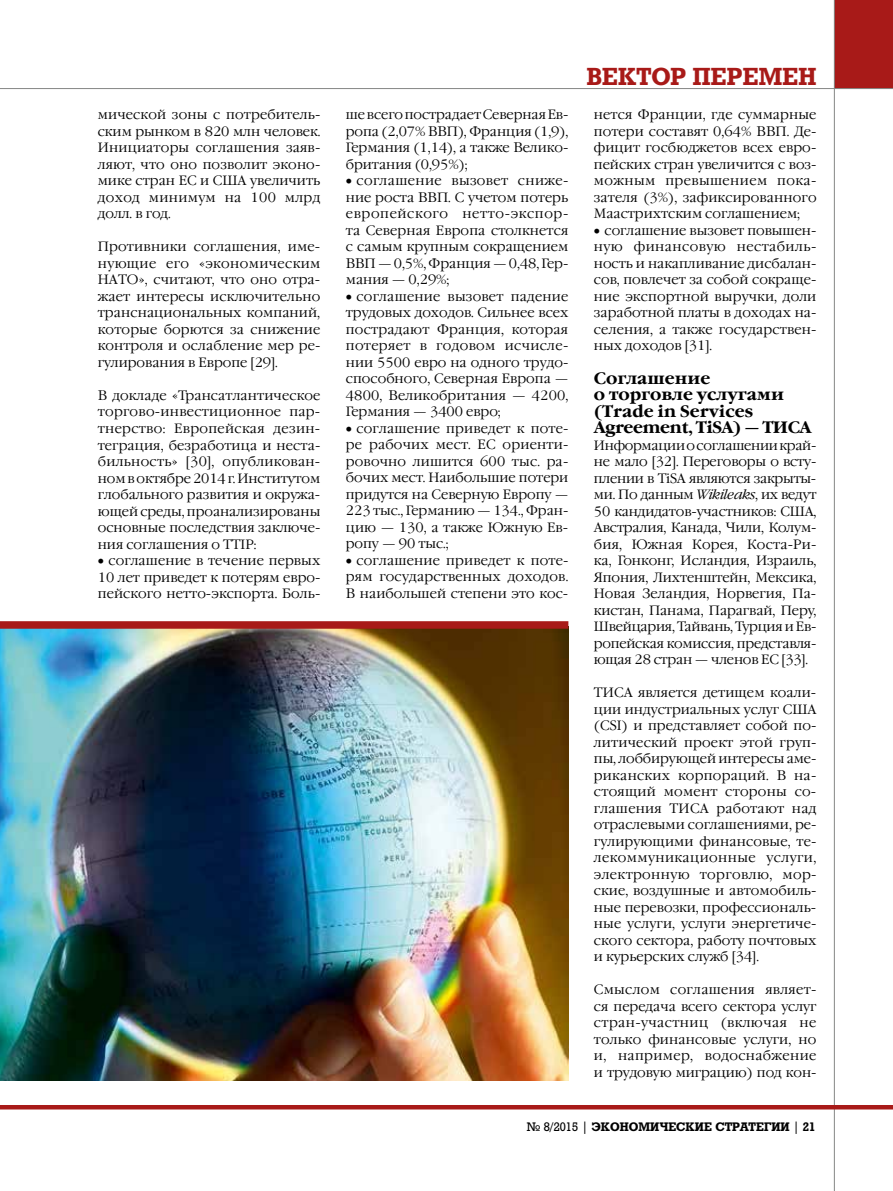
<style>
.page{position:relative;width:893px;height:1191px;background:#fff}
.page>*{position:absolute;margin:0;border:0;box-sizing:border-box;transform-origin:0 0}
.t1{font:700 24px "Rodeo";letter-spacing:.005em;color:#a81a18}
.t2{font:700 16.5px/16.5px "Garamond C";color:#000}
.t3{font:300 13.5px/16.5px "Garamond C";color:#000;text-align:justify}
.t4{font:700 12px "Rodeo";color:#000}
.s1{font-style:italic}
.s2{font-weight:400}
</style>
<div class="page">
<div style="left:834px;top:0;width:59px;height:89px;background:#a81a18"></div>
<hr style="left:0;top:88px;width:893px;height:1px;background:#868786">
<hr style="left:834px;top:0;width:1px;height:1191px;background:#868786">
<hr style="left:0;top:1105px;width:893px;height:4px;background:#a81a18">
<img style="left:0;top:628px;width:568px;height:452px">
<div style="left:0;top:621px;width:568px;height:7px;background:#a81a18"></div>
<p class="t3" style="left:98px;top:107px;width:224px">мической зоны с потребитель&shy;ским рынком в 820 млн человек.<br>Инициаторы соглашения заяв&shy;ляют, что оно позволит эконо&shy;мике стран ЕС и США увеличить доход минимум на 100 млрд долл. в год.</p>
<p class="t3" style="left:98px;top:239px;width:224px">Противники соглашения, име&shy;нующие его «экономическим НАТО», считают, что оно отра&shy;жает интересы исключительно транснациональных компаний, которые борются за снижение контроля и ослабление мер ре&shy;гулирования в Европе [29].</p>
<p class="t3" style="left:98px;top:387px;width:224px">В докладе «Трансатлантическое торгово-инвестиционное пар&shy;тнерство: Европейская дезин&shy;теграция, безработица и неста&shy;бильность» [30], опубликован&shy;ном в октябре 2014г. Институтом глобального развития и окружа&shy;ющей среды, проанализированы основные последствия заключе&shy;ния соглашения о TTIP:</p>
<p class="t3" style="left:98px;top:552px;width:224px">• соглашение в течение первых 10 лет приведет к потерям евро&shy;пейского нетто-экспорта. Боль-</p>
<p class="t3" style="left:346px;top:107px;width:224px">ше всего пострадает Северная Ев&shy;ропа (2,07% ВВП), Франция (1,9), Германия (1,14), а также Велико&shy;британия (0,95%);</p>
<p class="t3" style="left:346px;top:173px;width:224px">• соглашение вызовет сниже&shy;ние роста ВВП. С учетом потерь европейского нетто-экспор&shy;та Северная Европа столкнется с самым крупным сокращением ВВП — 0,5%, Франция — 0,48, Гер&shy;мания — 0,29%;</p>
<p class="t3" style="left:346px;top:288px;width:224px">• соглашение вызовет падение трудовых доходов. Сильнее всех пострадают Франция, которая потеряет в годовом исчисле&shy;нии 5500 евро на одного трудо&shy;способного, Северная Европа — 4800, Великобритания — 4200, Германия — 3400 евро;</p>
<p class="t3" style="left:346px;top:420px;width:224px">• соглашение приведет к поте&shy;ре рабочих мест. ЕС ориенти&shy;ровочно лишится 600 тыс. ра&shy;бочих мест. Наибольшие потери придутся на Северную Европу — 223 тыс., Германию — 134., Фран&shy;цию — 130, а также Южную Ев&shy;ропу — 90 тыс.;</p>
<p class="t3" style="left:346px;top:552px;width:224px">• соглашение приведет к поте&shy;рям государственных доходов.<br>В наибольшей степени это кос-</p>
<h1 class="t1" style="left:587px;top:62px;width:231px">ВЕКТОР ПЕРЕМЕН</h1>
<p class="t3" style="left:594px;top:107px;width:224px">нется Франции, где суммарные потери составят 0,64% ВВП. Де&shy;фицит госбюджетов всех евро&shy;пейских стран увеличится с воз&shy;можным превышением пока&shy;зателя (3%), зафиксированного Маастрихтским соглашением;</p>
<p class="t3" style="left:594px;top:222px;width:224px">• соглашение вызовет повышен&shy;ную финансовую нестабиль&shy;ность и накапливание дисбалан&shy;сов, повлечет за собой сокраще&shy;ние экспортной выручки, доли заработной платы в доходах на&shy;селения, а также государствен&shy;ных доходов [31].</p>
<p class="t2" style="left:594px;top:370px;width:219px">Соглашение<br>о торговле услугами (Trade in Services<br>Agreement, TiSA) — ТИСА</p>
<p class="t3" style="left:594px;top:437px;width:224px">Информации о соглашении край&shy;не мало [32]. Переговоры о всту&shy;плении в TiSA являются закрыты&shy;ми. По данным <span class="s1">Wikileaks</span>, их ведут 50 кандидатов-участников: США, Австралия, Канада, Чили, Колум&shy;бия, Южная Корея, Коста-Ри&shy;ка, Гонконг, Исландия, Израиль, Япония, Лихтенштейн, Мексика, Новая Зеландия, Норвегия, Па&shy;кистан, Панама, Парагвай, Перу, Швейцария, Тайвань, Турция и Ев&shy;ропейская комиссия, представля&shy;ющая 28 стран — членов ЕС [33].</p>
<p class="t3" style="left:594px;top:684px;width:224px">ТИСА является детищем коали&shy;ции индустриальных услуг США (CSI) и представляет собой по&shy;литический проект этой груп&shy;пы, лоббирующей интересы аме&shy;риканских корпораций. В на&shy;стоящий момент стороны со&shy;глашения ТИСА работают над отраслевыми соглашениями, ре&shy;гулирующими финансовые, те&shy;лекоммуникационные услуги, электронную торговлю, мор&shy;ские, воздушные и автомобиль&shy;ные перевозки, профессиональ&shy;ные услуги, услуги энергетиче&shy;ского сектора, работу почтовых и курьерских служб [34].</p>
<p class="t3" style="left:594px;top:981px;width:224px">Смыслом соглашения являет&shy;ся передача всего сектора услуг стран-участниц (включая не только финансовые услуги, но и, например, водоснабжение и трудовую миграцию) под кон-</p>
<p class="t4" style="left:527px;top:1119px;width:290px"><span class="s2">№ 8/2015 |</span> ЭКОНОМИЧЕСКИЕ СТРАТЕГИИ <span class="s2">|</span> 21</p>
</div>
